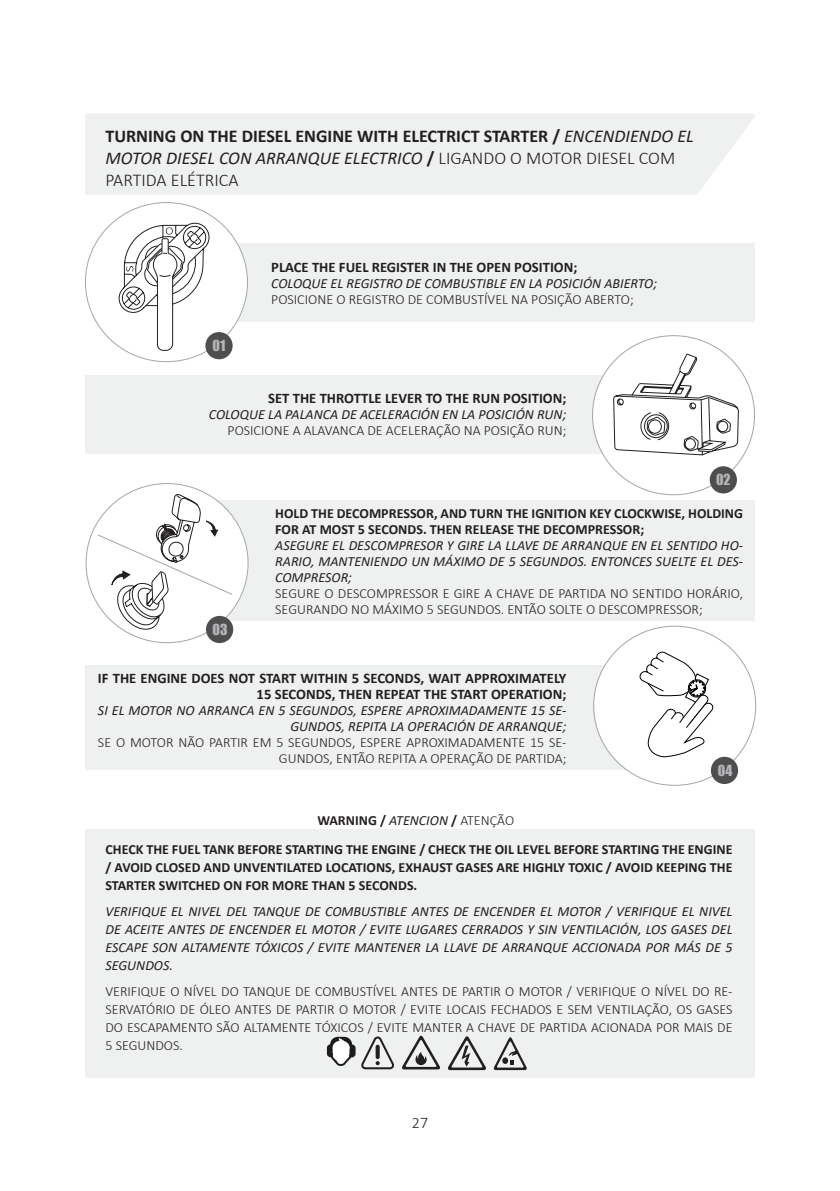
<style>
.page{position:relative;width:840px;height:1191px;background:#fff}
.page>*{position:absolute;margin:0;border:0;box-sizing:border-box;transform-origin:0 0}
.Subtitulo{font:700 18px/21.6px "Calibri";color:#231f20}
.t1{font:300 16px "Calibri";color:#231f20}
.t2{font:700 14.6px/16px "Calibri";color:#231f20;text-align:right}
.t3{font:italic 14px/18px "Calibri";color:#231f20;text-align:justify}
.t4{font:300 14px/18px "Calibri";color:#231f20;text-align:justify}
.t5{font:700 14px/18px "Calibri";color:#231f20;text-align:justify}
.t6{font:14px "Impact";color:#b4b5b9}
.s1{font-weight:400;font-style:italic}
.s2{font-weight:300}
</style>
<div class="page">
<div style="left:85px;top:829px;width:669px;height:248px;background:#eff0f0"></div>
<div style="left:85px;top:114px;width:670px;height:81px;background:#eff0f0"></div>
<div style="left:169px;top:243px;width:585px;height:79px;background:#eff0f0"></div>
<div style="left:169px;top:500px;width:585px;height:121px;background:#eff0f0"></div>
<div style="left:86px;top:203px;width:161px;height:159px;background:#fff;border-radius:50%"></div>
<div style="left:205px;top:332px;width:27px;height:27px;background:#4f4e4e;border-radius:50%"></div>
<div style="left:86px;top:484px;width:162px;height:159px;background:#fff;border-radius:50%"></div>
<div style="left:206px;top:616px;width:27px;height:27px;background:#4f4e4e;border-radius:50%"></div>
<div style="left:85px;top:665px;width:587px;height:105px;background:#eff0f0"></div>
<div style="left:593px;top:626px;width:162px;height:159px;background:#fff;border-radius:50%"></div>
<div style="left:710px;top:757px;width:27px;height:27px;background:#4f4e4e;border-radius:50%"></div>
<div style="left:85px;top:375px;width:586px;height:78px;background:#eff0f0"></div>
<div style="left:592px;top:335px;width:162px;height:159px;background:#fff;border-radius:50%"></div>
<div style="left:709px;top:466px;width:27px;height:27px;background:#4f4e4e;border-radius:50%"></div>
<svg style="left:97px;top:494px;width:136px;height:138px"></svg>
<svg style="left:639px;top:651px;width:75px;height:107px"></svg>
<svg style="left:119px;top:204px;width:90px;height:147px"></svg>
<svg style="left:613px;top:354px;width:125px;height:101px"></svg>
<svg style="left:402px;top:1035px;width:38px;height:34px"></svg>
<svg style="left:361px;top:1036px;width:33px;height:33px"></svg>
<svg style="left:447px;top:1036px;width:39px;height:34px"></svg>
<svg style="left:493px;top:1037px;width:33px;height:33px"></svg>
<div style="left:327px;top:1044px;width:8px;height:13px;border:4px solid #1c1c1c;border-radius:2px"></div>
<div style="left:346px;top:1044px;width:9px;height:13px;border:4px solid #1c1c1c;border-radius:2px"></div>
<svg style="left:329px;top:1036px;width:23px;height:30px"></svg>
<p class="Subtitulo" style="left:105px;top:125px;width:589px">TURNING ON THE DIESEL ENGINE WITH ELECTRICT STARTER / <span class="s1">ENCENDIENDO EL<br>MOTOR DIESEL CON ARRANQUE ELECTRICO</span> / <span class="s2">LIGANDO O MOTOR DIESEL COM<br>PARTIDA ELÉTRICA</span></p>
<p class="t6" style="left:212px;top:335px;width:14px">01</p>
<p class="t2" style="left:271px;top:259px;width:307px">PLACE THE FUEL REGISTER IN THE OPEN POSITION;</p>
<p class="t3" style="left:271px;top:274px;width:387px">COLOQUE EL REGISTRO DE COMBUSTIBLE EN LA POSICIÓN ABIERTO;</p>
<p class="t4" style="left:271px;top:290px;width:364px">POSICIONE O REGISTRO DE COMBUSTÍVEL NA POSIÇÃO ABERTO;</p>
<p class="t2" style="left:268px;top:390px;width:299px">SET THE THROTTLE LEVER TO THE RUN POSITION;</p>
<p class="t3" style="left:209px;top:404px;width:359px">COLOQUE LA PALANCA DE ACELERACIÓN EN LA POSICIÓN RUN;</p>
<p class="t4" style="left:227px;top:421px;width:340px">POSICIONE A ALAVANCA DE ACELERAÇÃO NA POSIÇÃO RUN;</p>
<p class="t6" style="left:715px;top:469px;width:16px">02</p>
<p class="t6" style="left:212px;top:618px;width:16px">03</p>
<p class="t5" style="left:275px;top:505px;width:469px;line-height:16px">HOLD THE DECOMPRESSOR, AND TURN THE IGNITION KEY CLOCKWISE, HOLDING<br>FOR AT MOST 5 SECONDS. THEN RELEASE THE DECOMPRESSOR;</p>
<p class="t3" style="left:275px;top:537px;width:469px;line-height:16px">ASEGURE EL DESCOMPRESOR Y GIRE LA LLAVE DE ARRANQUE EN EL SENTIDO HO-RARIO, MANTENIENDO UN MÁXIMO DE 5 SEGUNDOS. ENTONCES SUELTE EL DES-COMPRESOR;</p>
<p class="t4" style="left:275px;top:585px;width:469px;line-height:16px">SEGURE O DESCOMPRESSOR E GIRE A CHAVE DE PARTIDA NO SENTIDO HORÁRIO,<br>SEGURANDO NO MÁXIMO 5 SEGUNDOS. ENTÃO SOLTE O DESCOMPRESSOR;</p>
<p class="t2" style="left:98px;top:670px;width:469px">IF THE ENGINE DOES NOT START WITHIN 5 SECONDS, WAIT APPROXIMATELY<br>15 SECONDS, THEN REPEAT THE START OPERATION;</p>
<p class="t3" style="left:98px;top:702px;width:469px;line-height:16px;text-align:right">SI EL MOTOR NO ARRANCA EN 5 SEGUNDOS, ESPERE APROXIMADAMENTE 15 SE-<br>GUNDOS, REPITA LA OPERACIÓN DE ARRANQUE;</p>
<p class="t4" style="left:98px;top:734px;width:469px;line-height:16px;text-align:right">SE O MOTOR NÃO PARTIR EM 5 SEGUNDOS, ESPERE APROXIMADAMENTE 15 SE-<br>GUNDOS, ENTÃO REPITA A OPERAÇÃO DE PARTIDA;</p>
<p class="t5" style="left:317px;top:811px;width:198px">WARNING / <span class="s1">ATENCION</span> / <span class="s2">ATENÇÃO</span></p>
<p class="t6" style="left:717px;top:759px;width:16px">04</p>
<p class="t5" style="left:105px;top:840px;width:628px">CHECK THE FUEL TANK BEFORE STARTING THE ENGINE / CHECK THE OIL LEVEL BEFORE STARTING THE ENGINE / AVOID CLOSED AND UNVENTILATED LOCATIONS, EXHAUST GASES ARE HIGHLY TOXIC / AVOID KEEPING THE STARTER SWITCHED ON FOR MORE THAN 5 SECONDS.</p>
<p class="t3" style="left:105px;top:902px;width:628px">VERIFIQUE EL NIVEL DEL TANQUE DE COMBUSTIBLE ANTES DE ENCENDER EL MOTOR / VERIFIQUE EL NIVEL DE ACEITE ANTES DE ENCENDER EL MOTOR / EVITE LUGARES CERRADOS Y SIN VENTILACIÓN, LOS GASES DEL ESCAPE SON ALTAMENTE TÓXICOS / EVITE MANTENER LA LLAVE DE ARRANQUE ACCIONADA POR MÁS DE 5<br>SEGUNDOS.</p>
<p class="t4" style="left:105px;top:982px;width:628px">VERIFIQUE O NÍVEL DO TANQUE DE COMBUSTÍVEL ANTES DE PARTIR O MOTOR / VERIFIQUE O NÍVEL DO RE-SERVATÓRIO DE ÓLEO ANTES DE PARTIR O MOTOR / EVITE LOCAIS FECHADOS E SEM VENTILAÇÃO, OS GASES DO ESCAPAMENTO SÃO ALTAMENTE TÓXICOS / EVITE MANTER A CHAVE DE PARTIDA ACIONADA POR MAIS DE 5 SEGUNDOS.</p>
<p class="t1" style="left:411px;top:1112px;width:18px">27</p>
</div>
